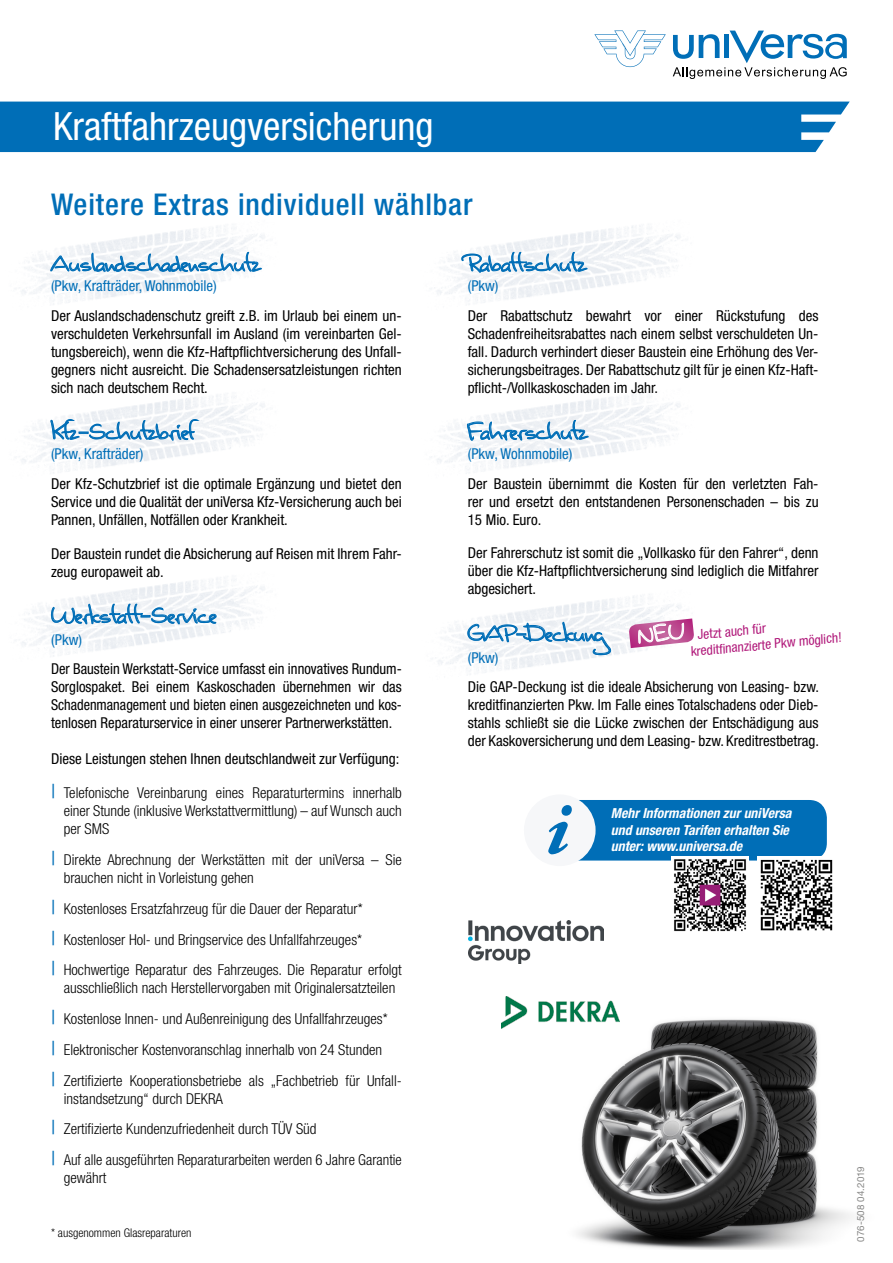
<style>
.page{position:relative;width:893px;height:1263px;background:#fff}
.page>*{position:absolute;margin:0;border:0;box-sizing:border-box;transform-origin:0 0}
.t1{font:italic 700 76.2px "Adobe Garamond Pro";color:#006eb7}
.t2{font:condensed 39px "Helvetica Neue";color:#fff}
.t3{font:500 condensed 30px "Helvetica Neue";letter-spacing:.03em;color:#006eb7}
.t4{font:23.1px "Valerian Handwriting";color:#006eb7}
.t5{font:condensed 15px/18px "Helvetica Neue";color:#000;text-align:justify}
.t6{font:300 condensed 15px/30.8px "Helvetica Neue";color:#000}
.t7{font:condensed 15px "Helvetica Neue";color:#006eb7}
.t8{font:italic 700 condensed 13.8px/16.6px "Helvetica Neue";color:#fff}
.t9{font:condensed 13.5px/16px "Helvetica Neue";color:#b01779}
.t10{font:300 condensed 12px "Helvetica Neue";color:#000}
.t11{font:9.75px "Helvetica Neue";color:#878786}
.s1{font-weight:400;font-size:19.5px;color:#006eb7}
</style>
<div class="page">
<img style="left:577px;top:928px;width:276px;height:321px">
<div style="left:0;top:102px;width:850px;height:50px;background:#006eb7"></div>
<svg style="left:673px;top:31px;width:174px;height:48px"></svg>
<svg style="left:594px;top:31px;width:72px;height:36px"></svg>
<img style="left:434px;top:226px;width:246px;height:77px">
<img style="left:21px;top:226px;width:246px;height:79px">
<img style="left:22px;top:395px;width:243px;height:78px">
<img style="left:431px;top:394px;width:250px;height:80px">
<img style="left:438px;top:594px;width:246px;height:81px">
<svg style="left:461px;top:252px;width:127px;height:21px"></svg>
<svg style="left:467px;top:420px;width:122px;height:21px"></svg>
<svg style="left:50px;top:252px;width:212px;height:20px"></svg>
<img style="left:22px;top:578px;width:245px;height:79px">
<svg style="left:51px;top:603px;width:166px;height:21px"></svg>
<svg style="left:50px;top:419px;width:149px;height:29px"></svg>
<svg style="left:467px;top:622px;width:144px;height:33px"></svg>
<img style="left:502px;top:996px;width:118px;height:33px">
<img style="left:469px;top:920px;width:134px;height:44px">
<div style="left:581px;top:800px;width:246px;height:60px;background:#006eb7"></div>
<div style="left:524px;top:794px;width:72px;height:72px;background:#f6f7f9;border-radius:50%"></div>
<img style="left:758px;top:856px;width:77px;height:77px">
<img style="left:671px;top:856px;width:78px;height:77px">
<svg style="left:628px;top:618px;width:66px;height:30px"></svg>
<h2 class="t2" style="left:53px;top:104px;width:382px">Kraftfahrzeugversicherung</h2>
<h3 class="t3" style="left:51px;top:186px;width:423px">Weitere Extras individuell wählbar</h3>
<h3 class="t4" style="left:51px;top:249px;width:211px">Auslandschadenschutz</h3>
<p class="t7" style="left:51px;top:277px;width:167px">(Pkw, Krafträder, Wohnmobile)</p>
<p class="t5" style="left:51px;top:306px;width:352px">Der Auslandschadenschutz greift z.B. im Urlaub bei einem un&shy;verschuldeten Verkehrsunfall im Ausland (im vereinbarten Gel&shy;tungsbereich), wenn die Kfz-Haftpflichtversicherung des Unfall&shy;gegners nicht ausreicht. Die Schadensersatzleistungen richten sich nach deutschem Recht.</p>
<h3 class="t4" style="left:51px;top:417px;width:145px">Kfz-Schutzbrief</h3>
<p class="t7" style="left:51px;top:445px;width:94px">(Pkw, Krafträder)</p>
<p class="t5" style="left:51px;top:474px;width:352px">Der Kfz-Schutzbrief ist die optimale Ergänzung und bietet den Service und die Qualität der uniVersa Kfz-Versicherung auch bei Pannen, Unfällen, Notfällen oder Krankheit.</p>
<p class="t5" style="left:51px;top:544px;width:352px">Der Baustein rundet die Absicherung auf Reisen mit Ihrem Fahr&shy;zeug europaweit ab.</p>
<h3 class="t4" style="left:51px;top:601px;width:167px">Werkstatt-Service</h3>
<p class="t7" style="left:51px;top:631px;width:32px">(Pkw)</p>
<p class="t5" style="left:51px;top:660px;width:352px">Der Baustein Werkstatt-Service umfasst ein innovatives Rundum-Sorglospaket. Bei einem Kaskoschaden übernehmen wir das Schadenmanagement und bieten einen ausgezeichneten und kos&shy;tenlosen Reparaturservice in einer unserer Partnerwerkstätten.</p>
<p class="t5" style="left:51px;top:750px;width:350px">Diese Leistungen stehen Ihnen deutschlandweit zur Verfügung:</p>
<p class="t6" style="left:64px;top:784px;width:340px;line-height:18px;text-align:justify;text-indent:-13px"><span class="s1">|</span> Telefonische Vereinbarung eines Reparaturtermins innerhalb einer Stunde (inklusive Werkstattvermittlung) – auf Wunsch auch per SMS</p>
<p class="t6" style="left:64px;top:851px;width:340px;line-height:18px;text-indent:-13px"><span class="s1">|</span> Direkte Abrechnung der Werkstätten mit der uniVersa – Sie brauchen nicht in Vorleistung gehen</p>
<p class="t6" style="left:51px;top:893px;width:352px"><span class="s1">|</span> Kostenloses Ersatzfahrzeug für die Dauer der Reparatur*<br><span class="s1">|</span> Kostenloser Hol- und Bringservice des Unfallfahrzeuges*<br><span class="s1">|</span> Hochwertige Reparatur des Fahrzeuges. Die Reparatur erfolgt</p>
<p class="t6" style="left:51px;top:972px;width:352px;text-indent:13px">ausschließlich nach Herstellervorgaben mit Originalersatzteilen <span class="s1">|</span> Kostenlose Innen- und Außenreinigung des Unfallfahrzeuges*<br><span class="s1">|</span> Elektronischer Kostenvoranschlag innerhalb von 24 Stunden<br><span class="s1">|</span> Zertifizierte Kooperationsbetriebe als „Fachbetrieb für Unfall-</p>
<p class="t6" style="left:51px;top:1083px;width:352px;text-indent:13px">instandsetzung“ durch DEKRA<br><span class="s1">|</span> Zertifizierte Kundenzufriedenheit durch TÜV Süd<br><span class="s1">|</span> Auf alle ausgeführten Reparaturarbeiten werden 6 Jahre Garantie</p>
<p class="t6" style="left:64px;top:1162px;width:44px">gewährt</p>
<p class="t10" style="left:51px;top:1226px;width:142px">* ausgenommen Glasreparaturen</p>
<h3 class="t4" style="left:468px;top:249px;width:120px">Rabattschutz</h3>
<p class="t7" style="left:468px;top:277px;width:32px">(Pkw)</p>
<p class="t5" style="left:468px;top:306px;width:352px">Der Rabattschutz bewahrt vor einer Rückstufung des Schadenfreiheitsrabattes nach einem selbst verschuldeten Un&shy;fall. Dadurch verhindert dieser Baustein eine Erhöhung des Ver&shy;sicherungsbeitrages. Der Rabattschutz gilt für je einen Kfz-Haft&shy;pflicht-/Vollkaskoschaden im Jahr.</p>
<h3 class="t4" style="left:468px;top:417px;width:121px">Fahrerschutz</h3>
<p class="t7" style="left:468px;top:445px;width:106px">(Pkw, Wohnmobile)</p>
<p class="t5" style="left:468px;top:474px;width:352px">Der Baustein übernimmt die Kosten für den verletzten Fah&shy;rer und ersetzt den entstandenen Personenschaden – bis zu 15 Mio. Euro.</p>
<p class="t5" style="left:468px;top:544px;width:352px">Der Fahrerschutz ist somit die „Vollkasko für den Fahrer“, denn über die Kfz-Haftpflichtversicherung sind lediglich die Mitfahrer abgesichert.</p>
<h3 class="t4" style="left:468px;top:619px;width:138px">GAP-Deckung</h3>
<p class="t7" style="left:468px;top:649px;width:32px">(Pkw)</p>
<p class="t9" style="left:688px;top:627px;width:153px;text-indent:8px;rotate:-5deg">Jetzt auch für<br>kreditfi nanzierte Pkw möglich!</p>
<p class="t5" style="left:468px;top:678px;width:353px">Die GAP-Deckung ist die ideale Absicherung von Leasing- bzw. kreditfinanzierten Pkw. Im Falle eines Totalschadens oder Dieb&shy;stahls schließt sie die Lücke zwischen der Entschädigung aus der Kaskoversicherung und dem Leasing- bzw. Kreditrestbetrag.</p>
<h1 class="t1" style="left:544px;top:785px;width:25px">i</h1>
<p class="t8" style="left:611px;top:805px;width:182px">Mehr Informationen zur uniVersa und unseren Tarifen erhalten Sie unter: www.universa.de</p>
<p class="t11" style="left:855px;top:1242px;width:77px;rotate:-90deg">076-508 04.2019</p>
</div>
